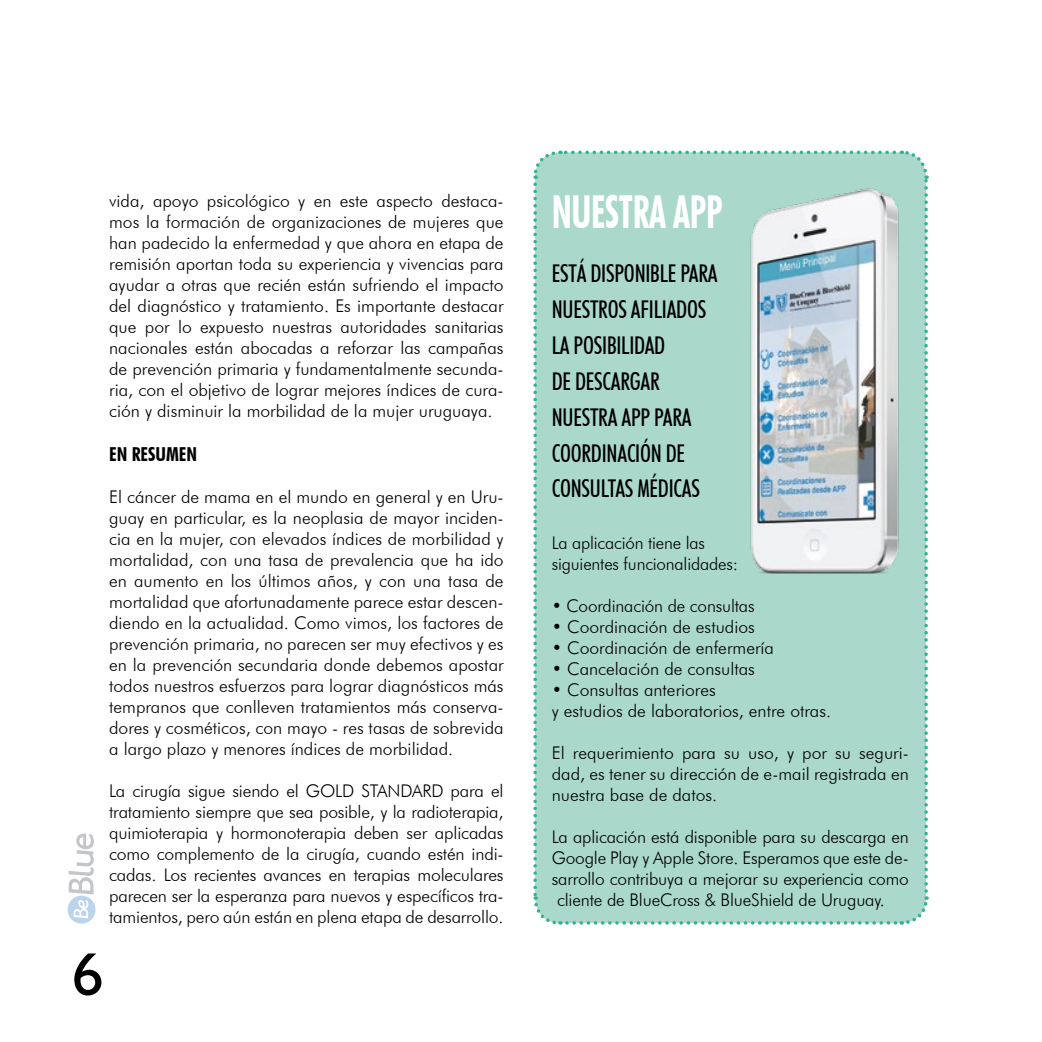
<style>
.page{position:relative;width:1042px;height:1042px;background:#fff}
.page>*{position:absolute;margin:0;border:0;box-sizing:border-box;transform-origin:0 0}
.t1{font:500 61.25px "Johnston ITC Std";color:#000}
.t2{font:700 condensed 45.5px "Futura BT";letter-spacing:-.01em;color:#fff;scale:.8 1}
.t3{font:500 condensed 24.5px/35.9px "Futura BT";letter-spacing:-.01em;color:#000;scale:.91 1}
.t4{font:700 condensed 19.25px "Futura BT";color:#000}
.t5{font:300 17.5px/21px "Futura BT";color:#000;text-align:justify}
</style>
<div class="page">
<svg style="left:68px;top:833px;width:27px;height:90px"></svg>
<div style="left:533px;top:150px;width:396px;height:775px;background:#aad8ca"></div>
<img style="left:689px;top:177px;width:240px;height:425px">
<p class="t5" style="left:109px;top:190px;width:396px">vida, apoyo psicológico y en este aspecto destaca&shy;mos la formación de organizaciones de mujeres que han padecido la enfermedad y que ahora en etapa de remisión aportan toda su experiencia y vivencias para ayudar a otras que recién están sufriendo el impacto del diagnóstico y tratamiento. Es importante destacar que por lo expuesto nuestras autoridades sanitarias nacionales están abocadas a reforzar las campañas de prevención primaria y fundamentalmente secunda&shy;ria, con el objetivo de lograr mejores índices de cura&shy;ción y disminuir la morbilidad de la mujer uruguaya.</p>
<p class="t4" style="left:109px;top:442px;width:90px">EN RESUMEN</p>
<p class="t5" style="left:109px;top:486px;width:396px">El cáncer de mama en el mundo en general y en Uru&shy;guay en particular, es la neoplasia de mayor inciden&shy;cia en la mujer, con elevados índices de morbilidad y mortalidad, con una tasa de prevalencia que ha ido en aumento en los últimos años, y con una tasa de mortalidad que afortunadamente parece estar descen&shy;diendo en la actualidad. Como vimos, los factores de prevención primaria, no parecen ser muy efectivos y es en la prevención secundaria donde debemos apostar todos nuestros esfuerzos para lograr diagnósticos más tempranos que conlleven tratamientos más conserva&shy;dores y cosméticos, con mayo - res tasas de sobrevida a largo plazo y menores índices de morbilidad.</p>
<p class="t5" style="left:109px;top:780px;width:396px">La cirugía sigue siendo el GOLD STANDARD para el tratamiento siempre que sea posible, y la radioterapia, quimioterapia y hormonoterapia deben ser aplicadas como complemento de la cirugía, cuando estén indi&shy;cadas. Los recientes avances en terapias moleculares parecen ser la esperanza para nuevos y específicos tra&shy;tamientos, pero aún están en plena etapa de desarrollo.</p>
<h1 class="t1" style="left:70px;top:938px;width:36px">6</h1>
<h2 class="t2" style="left:552px;top:184px;width:215px">NUESTRA APP</h2>
<h3 class="t3" style="left:552px;top:255px;width:184px">ESTÁ DISPONIBLE PARA<br>NUESTROS AFILIADOS<br>LA POSIBILIDAD<br>DE DESCARGAR<br>NUESTRA APP PARA<br>COORDINACIÓN DE<br>CONSULTAS MÉDICAS</h3>
<p class="t5" style="left:552px;top:532px;width:188px">La aplicación tiene las siguientes funcionalidades:</p>
<p class="t5" style="left:552px;top:595px;width:204px">• Coordinación de consultas</p>
<p class="t5" style="left:552px;top:616px;width:205px">• Coordinación de estudios</p>
<p class="t5" style="left:552px;top:637px;width:224px">• Coordinación de enfermería</p>
<p class="t5" style="left:552px;top:658px;width:205px">• Cancelación de consultas</p>
<p class="t5" style="left:552px;top:679px;width:281px">• Consultas anteriores<br>y estudios de laboratorios, entre otras.</p>
<p class="t5" style="left:552px;top:742px;width:359px">El requerimiento para su uso, y por su seguri&shy;dad, es tener su dirección de e-mail registrada en nuestra base de datos.</p>
<p class="t5" style="left:552px;top:826px;width:358px">La aplicación está disponible para su descarga en Google Play y Apple Store. Esperamos que este de&shy;sarrollo contribuya a mejorar su experiencia como cliente de BlueCross &amp; BlueShield de Uruguay.</p>
</div>
